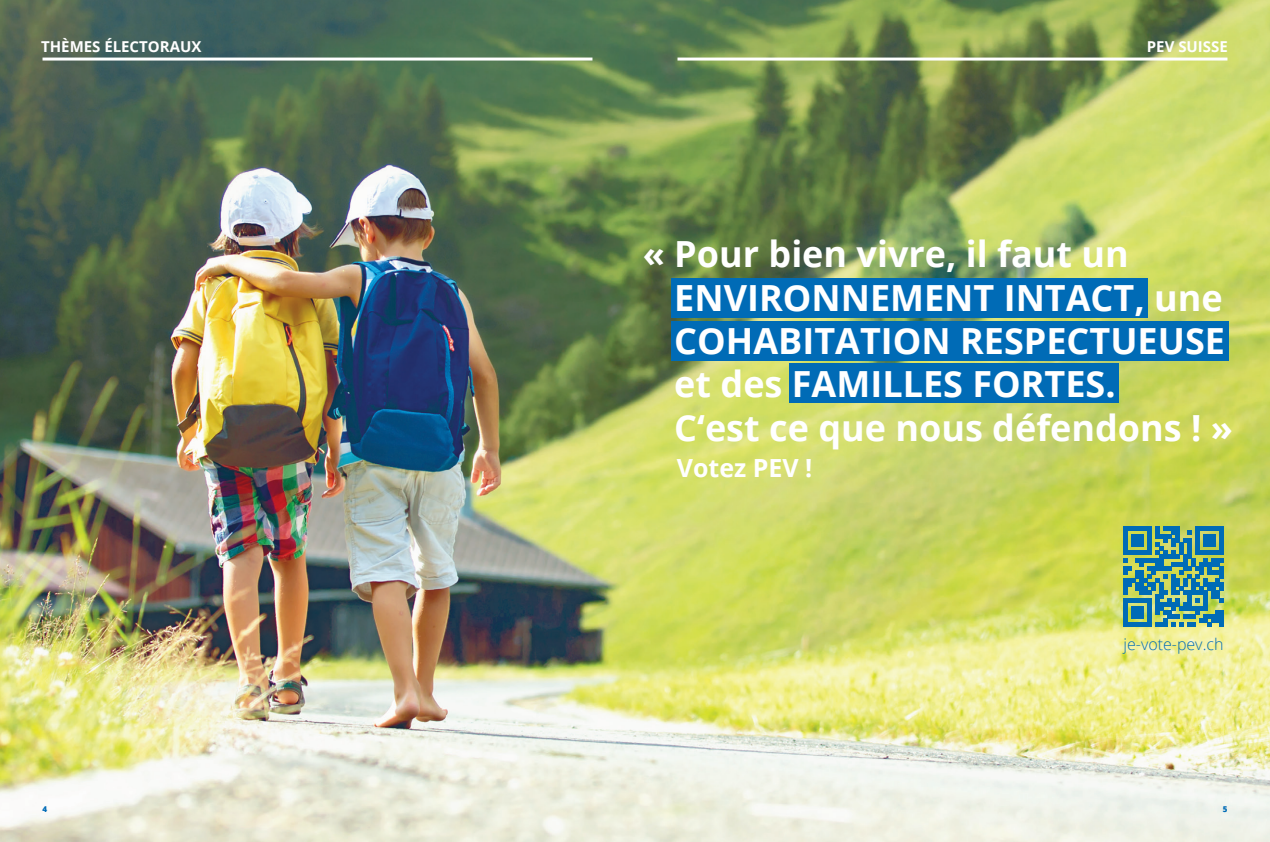
<style>
.page{position:relative;width:1270px;height:842px;background:#fff}
.page>*{position:absolute;margin:0;border:0;box-sizing:border-box;transform-origin:0 0}
.t1{font:700 36px/43.3px "Open Sans";color:#fff}
.t2{font:700 25px "Open Sans";color:#fff}
.t3{font:300 16px "Open Sans";color:#006bb6}
.t4{font:700 15px "Open Sans";color:#fff}
.t5{font:800 8px "Open Sans";color:#006bb6}
</style>
<div class="page">
<img style="left:0;top:0;width:1270px;height:842px">
<hr style="left:43px;top:58px;width:549px;height:3px;background:#fff">
<hr style="left:677px;top:58px;width:550px;height:3px;background:#fff">
<div style="left:671px;top:321px;width:557px;height:40px;background:#006bb6"></div>
<div style="left:671px;top:278px;width:477px;height:40px;background:#006bb6"></div>
<div style="left:789px;top:363px;width:330px;height:40px;background:#006bb6"></div>
<svg style="left:1123px;top:526px;width:101px;height:101px;background:#4d9495"></svg>
<p class="t4" style="left:41px;top:36px;width:162px">THÈMES ÉLECTORAUX</p>
<p class="t4" style="left:1147px;top:36px;width:82px">PEV SUISSE</p>
<p class="t1" style="left:674px;top:232px;width:560px;text-indent:-32px">« Pour bien vivre, il faut un<br>ENVIRONNEMENT INTACT, une<br>COHABITATION RESPECTUEUSE et des FAMILLES FORTES.<br>C‘est ce que nous défendons ! »</p>
<p class="t2" style="left:677px;top:450px;width:137px">Votez PEV !</p>
<p class="t3" style="left:1123px;top:633px;width:102px">je-vote-pev.ch</p>
<p class="t5" style="left:43px;top:803px;width:6px">4</p>
<p class="t5" style="left:1223px;top:803px;width:6px">5</p>
</div>
